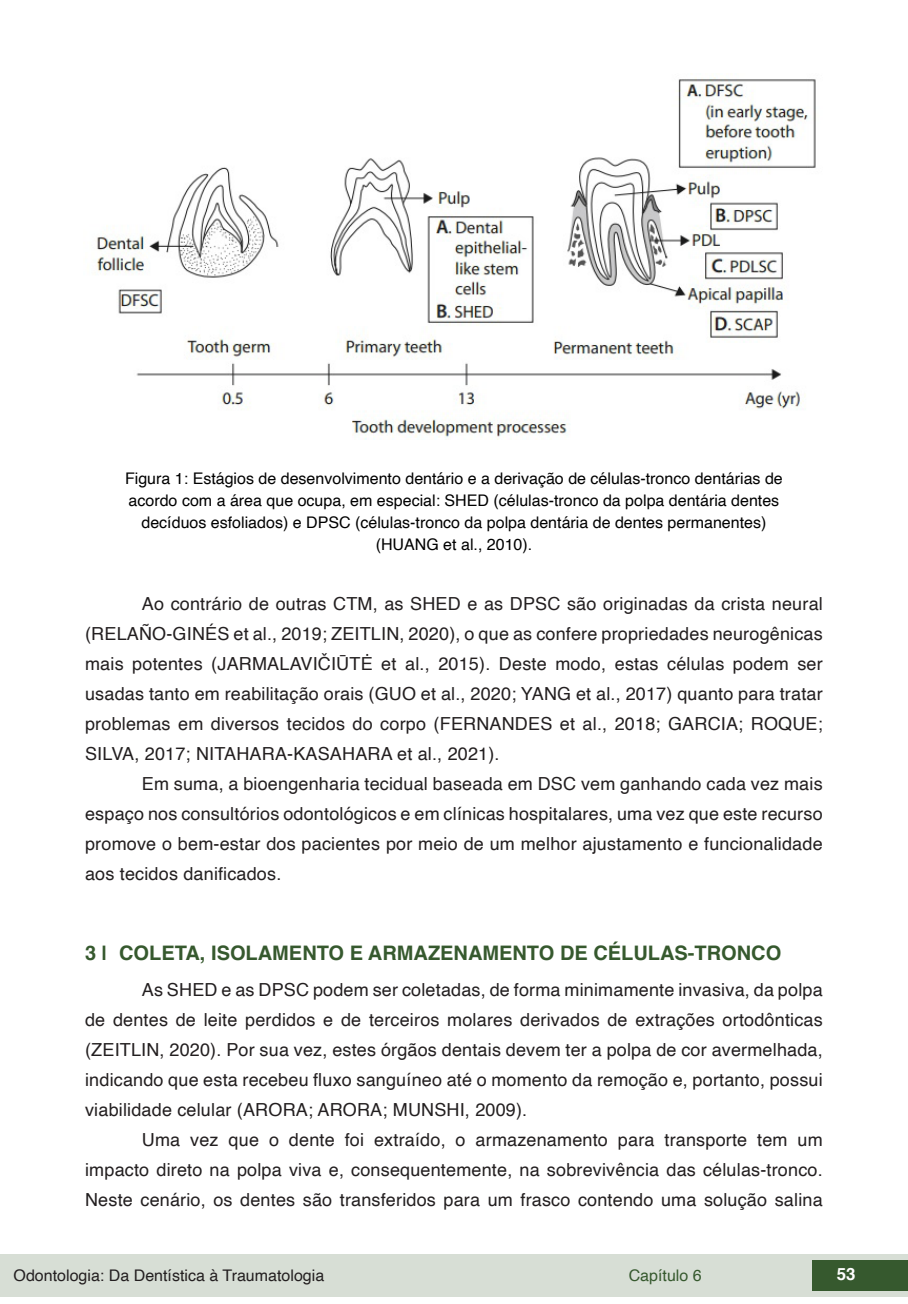
<style>
.page{position:relative;width:908px;height:1304px;background:#fff}
.page>*{position:absolute;margin:0;border:0;box-sizing:border-box;transform-origin:0 0}
.t1{font:700 20px "Helvetica";color:#36592e}
.txt{font:18px/30px "Helvetica";letter-spacing:.01em;color:#231f20;text-align:justify}
.t2{font:700 16.8px "Helvetica";color:#fff}
.info_tab_graf_imag{font:16px/22px "Helvetica";color:#000;text-align:center}
.t3{font:16px "Helvetica";color:#231f20}
.t4{font:16px "Helvetica";color:#36592e}
</style>
<div class="page">
<div style="left:0;top:1254px;width:906px;height:43px;background:#d7ded5"></div>
<div style="left:812px;top:1261px;width:95px;height:30px;background:#36592e"></div>
<img style="left:97px;top:77px;width:719px;height:362px">
<p class="info_tab_graf_imag" style="left:125px;top:468px;width:659px">Figura 1: Estágios de desenvolvimento dentário e a derivação de células-tronco dentárias de acordo com a área que ocupa, em especial: SHED (células-tronco da polpa dentária dentes decíduos esfoliados) e DPSC (células-tronco da polpa dentária de dentes permanentes) (HUANG et al., 2010).</p>
<p class="txt" style="left:85px;top:589px;width:739px;text-indent:57px">Ao contrário de outras CTM, as SHED e as DPSC são originadas da crista neural (RELAÑO-GINÉS et al., 2019; ZEITLIN, 2020), o que as confere propriedades neurogênicas mais potentes (JARMALAVIČIŪTĖ et al., 2015). Deste modo, estas células podem ser usadas tanto em reabilitação orais (GUO et al., 2020; YANG et al., 2017) quanto para tratar problemas em diversos tecidos do corpo (FERNANDES et al., 2018; GARCIA; ROQUE; SILVA, 2017; NITAHARA-KASAHARA et al., 2021).</p>
<p class="txt" style="left:85px;top:769px;width:738px;text-indent:57px">Em suma, a bioengenharia tecidual baseada em DSC vem ganhando cada vez mais espaço nos consultórios odontológicos e em clínicas hospitalares, uma vez que este recurso promove o bem-estar dos pacientes por meio de um melhor ajustamento e funcionalidade aos tecidos danificados.</p>
<p class="t1" style="left:85px;top:937px;width:697px">3 | COLETA, ISOLAMENTO E ARMAZENAMENTO DE CÉLULAS-TRONCO</p>
<p class="txt" style="left:85px;top:975px;width:738px;text-indent:57px">As SHED e as DPSC podem ser coletadas, de forma minimamente invasiva, da polpa de dentes de leite perdidos e de terceiros molares derivados de extrações ortodônticas (ZEITLIN, 2020). Por sua vez, estes órgãos dentais devem ter a polpa de cor avermelhada, indicando que esta recebeu fluxo sanguíneo até o momento da remoção e, portanto, possui viabilidade celular (ARORA; ARORA; MUNSHI, 2009).</p>
<p class="txt" style="left:85px;top:1125px;width:738px;text-indent:57px">Uma vez que o dente foi extraído, o armazenamento para transporte tem um impacto direto na polpa viva e, consequentemente, na sobrevivência das células-tronco.<br>Neste cenário, os dentes são transferidos para um frasco contendo uma solução salina</p>
<p class="t3" style="left:14px;top:1263px;width:312px">Odontologia: Da Dentística à Traumatologia</p>
<p class="t4" style="left:628px;top:1263px;width:74px">Capítulo 6</p>
<p class="t2" style="left:836px;top:1261px;width:20px">53</p>
</div>
